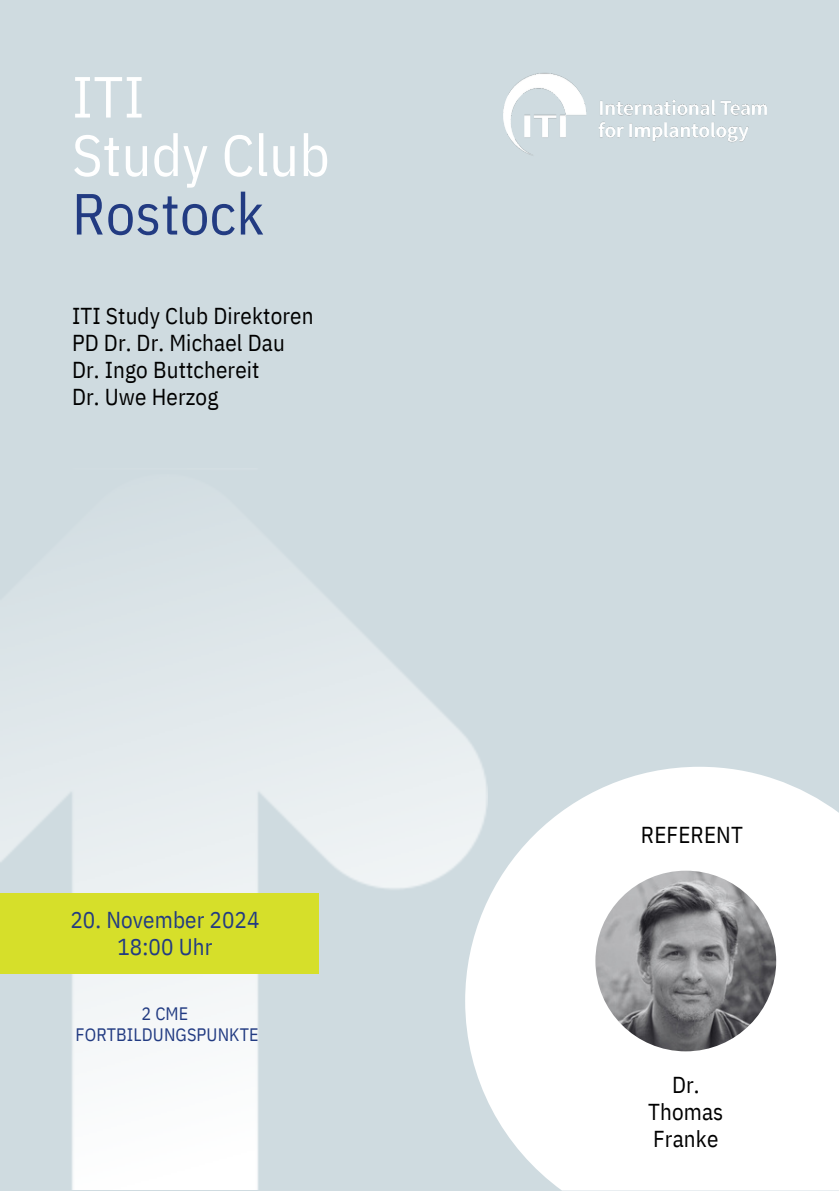
<style>
.page{position:relative;width:839px;height:1191px;background:#fff}
.page>*{position:absolute;margin:0;border:0;box-sizing:border-box;transform-origin:0 0}
.t1{font:58px/58.4px "IBM Plex Sans Cond";letter-spacing:.005em;color:#fff}
.t2{font:58px "IBM Plex Sans Cond";letter-spacing:.005em;color:#223b82}
.t3{font:23px/27px "IBM Plex Sans Cond";letter-spacing:.005em;color:#000}
.t4{font:23px/27px "IBM Plex Sans Cond";letter-spacing:.005em;color:#223b82;text-align:center}
.t5{font:18px/21px "IBM Plex Sans Cond";letter-spacing:.005em;color:#223b82;text-align:center}
</style>
<div class="page">
<div style="left:0;top:0;width:838px;height:1191px;background:#cfdbe0"></div>
<img style="left:0;top:555px;width:482px;height:635px">
<div style="left:0;top:894px;width:319px;height:80px;background:#d6df2a"></div>
<svg style="left:465px;top:767px;width:373px;height:424px;background:#f7f9fa"></svg>
<div style="left:639px;top:829px;width:100px;height:100px;background:#fff;border-radius:50%"></div>
<div style="left:639px;top:998px;width:100px;height:99px;background:#fff;border-radius:50%"></div>
<img style="left:503px;top:73px;width:264px;height:83px">
<img style="left:595px;top:871px;width:181px;height:180px;border-radius:50%">
<p class="t1" style="left:72px;top:67px;width:259px">ITI<br>Study Club</p>
<h3 class="t2" style="left:72px;top:175px;width:193px">Rostock</h3>
<h2 class="t3" style="left:72px;top:302px;width:243px">ITI Study Club Direktoren<br>PD Dr. Dr. Michael Dau<br>Dr. Ingo Buttchereit<br>Dr. Uwe Herzog</h2>
<p class="t4" style="left:70px;top:906px;width:191px">20. November 2024<br>18:00 Uhr</p>
<p class="t5" style="left:76px;top:1002px;width:184px">2 CME<br>FORTBILDUNGSPUNKTE</p>
<p class="t3" style="left:641px;top:821px;width:103px">REFERENT</p>
<h3 class="t3" style="left:648px;top:1071px;width:77px;text-align:center">Dr.<br>Thomas<br>Franke</h3>
</div>
